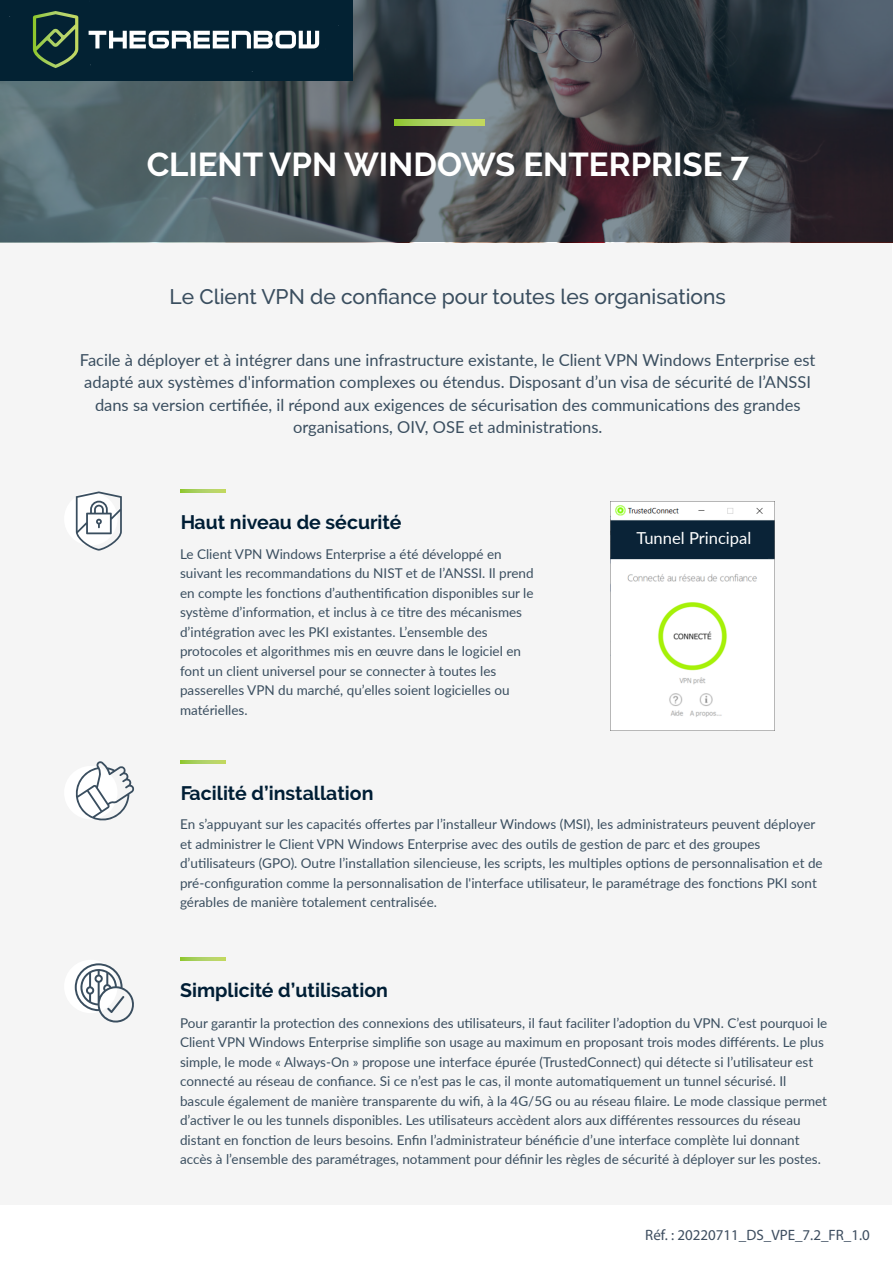
<style>
.page{position:relative;width:893px;height:1263px;background:#fff}
.page>*{position:absolute;margin:0;border:0;box-sizing:border-box;transform-origin:0 0}
.t1{font:700 33px "Raleway";color:#fff}
.t2{font:500 21px "Raleway";color:#3a4e5f}
.t3{font:700 19.5px "Raleway";color:#001e35}
.t4{font:16.5px/22.5px "Lato";color:#3a4e5f;text-align:center}
.t5{font:16.5px "Lato";color:#fff}
.t6{font:15px "Myriad Pro";color:#3d4d5f}
.t7{font:13.5px/19.5px "Lato";color:#3a4e5f}
</style>
<div class="page">
<div style="left:1px;top:238px;width:891px;height:967px;background:#f5f5f5"></div>
<svg style="left:180px;top:489px;width:45px;height:3px"></svg>
<div style="left:64px;top:492px;width:53px;height:54px;background:#fff;border-radius:50%"></div>
<svg style="left:76px;top:491px;width:46px;height:60px"></svg>
<svg style="left:180px;top:760px;width:45px;height:3px"></svg>
<div style="left:64px;top:766px;width:53px;height:53px;background:#fff;border-radius:50%"></div>
<svg style="left:76px;top:761px;width:58px;height:59px"></svg>
<svg style="left:180px;top:957px;width:45px;height:3px"></svg>
<div style="left:64px;top:960px;width:53px;height:53px;background:#fff;border-radius:50%"></div>
<svg style="left:75px;top:963px;width:59px;height:60px"></svg>
<img style="left:610px;top:501px;width:164px;height:230px">
<div style="left:611px;top:521px;width:156px;height:38px;background:#0a2337"></div>
<svg style="left:0;top:0;width:893px;height:242px;background:#454c52"></svg>
<div style="left:0;top:0;width:352px;height:80px;background:#032233"></div>
<svg style="left:89px;top:31px;width:230px;height:18px"></svg>
<svg style="left:33px;top:11px;width:45px;height:57px"></svg>
<svg style="left:395px;top:120px;width:90px;height:6px"></svg>
<h1 class="t1" style="left:146px;top:146px;width:604px">CLIENT VPN WINDOWS ENTERPRISE 7</h1>
<h2 class="t2" style="left:170px;top:284px;width:558px">Le Client VPN de confiance pour toutes les organisations</h2>
<p class="t4" style="left:80px;top:348px;width:737px">Facile à déployer et à intégrer dans une infrastructure existante, le Client VPN Windows Enterprise est adapté aux systèmes d'information complexes ou étendus. Disposant d’un visa de sécurité de l’ANSSI dans sa version certifiée, il répond aux exigences de sécurisation des communications des grandes organisations, OIV, OSE et administrations.</p>
<h3 class="t3" style="left:180px;top:511px;width:223px">Haut niveau de sécurité</h3>
<p class="t7" style="left:180px;top:543px;width:355px">Le Client VPN Windows Enterprise a été développé en suivant les recommandations du NIST et de l’ANSSI. Il prend en compte les fonctions d’authentification disponibles sur le système d’information, et inclus à ce titre des mécanismes d’intégration avec les PKI existantes. L’ensemble des protocoles et algorithmes mis en œuvre dans le logiciel en font un client universel pour se connecter à toutes les passerelles VPN du marché, qu’elles soient logicielles ou matérielles.</p>
<p class="t5" style="left:636px;top:526px;width:116px">Tunnel Principal</p>
<h3 class="t3" style="left:180px;top:782px;width:195px">Facilité d’installation</h3>
<p class="t7" style="left:180px;top:814px;width:644px">En s’appuyant sur les capacités offertes par l’installeur Windows (MSI), les administrateurs peuvent déployer et administrer le Client VPN Windows Enterprise avec des outils de gestion de parc et des groupes d’utilisateurs (GPO). Outre l’installation silencieuse, les scripts, les multiples options de personnalisation et de pré-configuration comme la personnalisation de l'interface utilisateur, le paramétrage des fonctions PKI sont gérables de manière totalement centralisée.</p>
<h3 class="t3" style="left:180px;top:979px;width:209px">Simplicité d’utilisation</h3>
<p class="t7" style="left:180px;top:1013px;width:649px">Pour garantir la protection des connexions des utilisateurs, il faut faciliter l’adoption du VPN. C’est pourquoi le Client VPN Windows Enterprise simplifie son usage au maximum en proposant trois modes différents. Le plus simple, le mode « Always-On » propose une interface épurée (TrustedConnect) qui détecte si l’utilisateur est connecté au réseau de confiance. Si ce n’est pas le cas, il monte automatiquement un tunnel sécurisé. Il bascule également de manière transparente du wifi, à la 4G/5G ou au réseau filaire. Le mode classique permet d’activer le ou les tunnels disponibles. Les utilisateurs accèdent alors aux différentes ressources du réseau distant en fonction de leurs besoins. Enfin l’administrateur bénéficie d’une interface complète lui donnant accès à l’ensemble des paramétrages, notamment pour définir les règles de sécurité à déployer sur les postes.</p>
<p class="t6" style="left:645px;top:1226px;width:226px">Réf. : 20220711_DS_VPE_7.2_FR_1.0</p>
</div>
